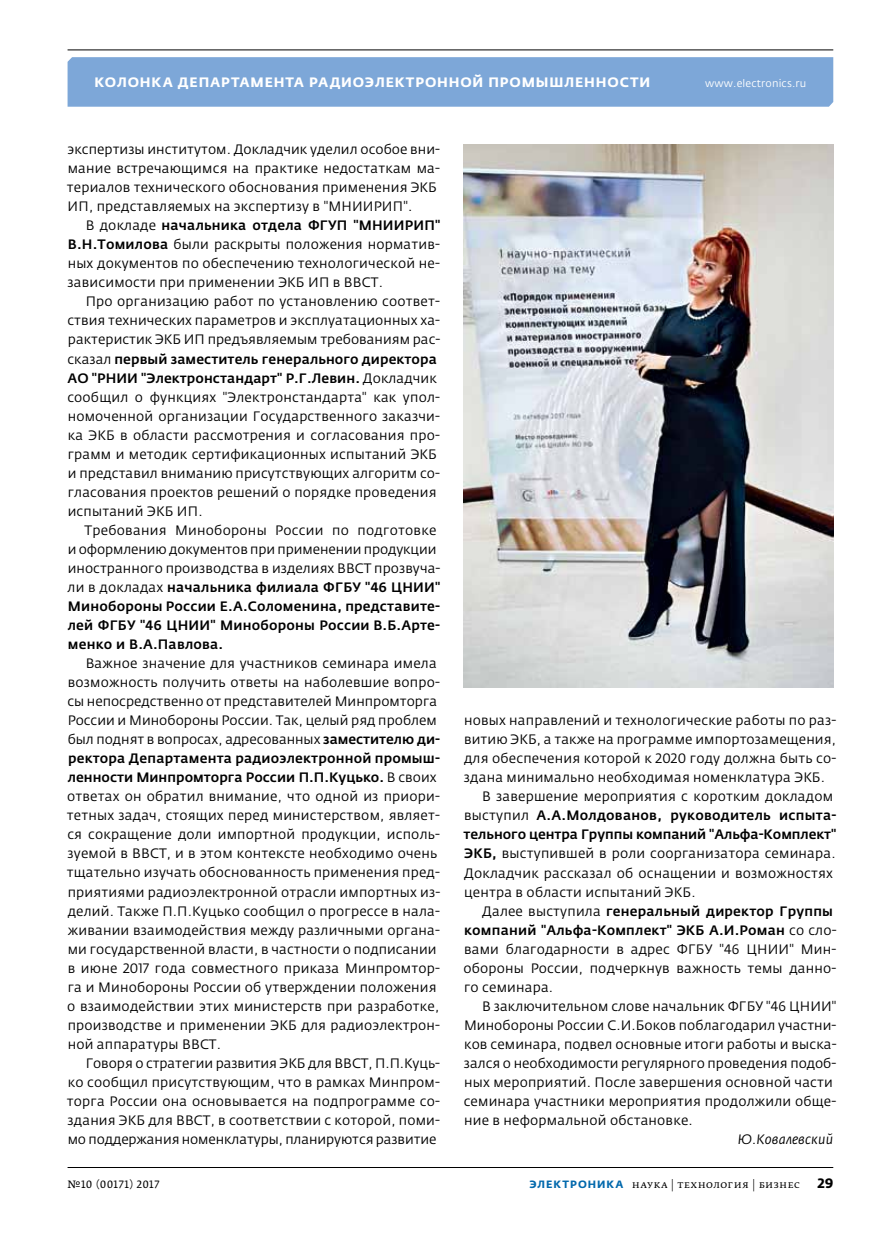
<style>
.page{position:relative;width:881px;height:1234px;background:#fff}
.page>*{position:absolute;margin:0;border:0;box-sizing:border-box;transform-origin:0 0}
.t1{font:13.5px/19px "Fedra Sans Pro";letter-spacing:.015em;color:#000}
.t2{font:500 13.5px "Fedra Sans Pro";letter-spacing:.015em;color:#000}
.t3{font:700 13.5px "Fedra Sans Alt Pro";letter-spacing:.06em;color:#fff}
.t4{font:500 13.5px "Fedra Sans Pro";letter-spacing:-.005em;color:#000}
.t5{font:italic 13.5px "Fedra Sans Pro";letter-spacing:.015em;color:#000}
.t6{font:700 13.5px "Fedra Sans Pro";color:#000}
.t7{font:10.5px "Fedra Serif B Pro";letter-spacing:.025em;color:#000}
.t8{font:10.5px "Fedra Sans Pro";letter-spacing:.015em;color:#fff}
.t9{font:10.5px "Fedra Serif A Pro";letter-spacing:.035em;color:#000}
.s1{font-weight:500}
.s2{font-weight:400}
.s3{font-family:"Fedra Sans Alt Pro";font-weight:700;color:#0068ac}
</style>
<div class="page">
<div style="left:67px;top:57px;width:765px;height:50px;background:#7da7d8"></div>
<hr style="left:67px;top:49px;width:765px;height:1px;background:#000">
<hr style="left:68px;top:1166px;width:764px;height:1px;background:#000">
<img style="left:464px;top:145px;width:368px;height:542px">
<p class="t3" style="left:95px;top:74px;width:557px">Колонка Департамента радиоэлектронной промышленности</p>
<p class="t8" style="left:705px;top:77px;width:102px">www.electronics.ru</p>
<p class="t1" style="left:67px;top:140px;width:374px">экспертизы институтом. Докладчик уделил особое вни&shy;мание встречающимся на практике недостаткам ма&shy;териалов технического обоснования применения ЭКБ ИП, представляемых на экспертизу в "МНИИРИП".</p>
<p class="t1" style="left:67px;top:216px;width:374px;text-align:justify;text-indent:18px">В докладе <span class="s1">начальника отдела ФГУП "МНИИРИП" В.Н.Томилова</span> были раскрыты положения норматив&shy;ных документов по обеспечению технологической не&shy;зависимости при применении ЭКБ ИП в ВВСТ.</p>
<p class="t1" style="left:67px;top:292px;width:374px;text-indent:18px">Про организацию работ по установлению соответ&shy;ствия технических параметров и эксплуатационных ха&shy;рактеристик ЭКБ ИП предъявляемым требованиям рас&shy;сказал <span class="s1">первый заместитель генерального директора АО "РНИИ "Электронстандарт" Р.Г.Левин.</span> Докладчик сообщил о функциях "Электронстандарта" как упол&shy;номоченной организации Государственного заказчи&shy;ка ЭКБ в области рассмотрения и согласования про&shy;грамм и методик сертификационных испытаний ЭКБ и представил вниманию присутствующих алгоритм со&shy;гласования проектов решений о порядке проведения испытаний ЭКБ ИП.</p>
<p class="t1" style="left:68px;top:520px;width:374px;text-indent:17px">Требования Минобороны России по подготовке и оформлению документов при применении продукции иностранного производства в изделиях ВВСТ прозвуча&shy;ли в докладах <span class="s1">начальника филиала ФГБУ "46 ЦНИИ" Минобороны России Е.А.Соломенина, представите&shy;лей ФГБУ "46 ЦНИИ" Минобороны России В.Б.Арте&shy;менко и В.А.Павлова.</span></p>
<p class="t1" style="left:67px;top:653px;width:375px;text-indent:19px">Важное значение для участников семинара имела возможность получить ответы на наболевшие вопро&shy;сы непосредственно от представителей Минпромторга России и Минобороны России. Так, целый ряд проблем был поднят в вопросах, адресованных <span class="s1">заместителю ди&shy;ректора Департамента радиоэлектронной промыш&shy;ленности Минпромторга России П.П.Куцько.</span> В своих ответах он обратил внимание, что одной из приори&shy;тетных задач, стоящих перед министерством, являет&shy;ся сокращение доли импортной продукции, исполь&shy;зуемой в ВВСТ, и в этом контексте необходимо очень тщательно изучать обоснованность применения пред&shy;приятиями радиоэлектронной отрасли импортных из&shy;делий. Также П.П.Куцько сообщил о прогрессе в нала&shy;живании взаимодействия между различными органа&shy;ми государственной власти, в частности о подписании в июне 2017 года совместного приказа Минпромтор&shy;га и Минобороны России об утверждении положения о взаимодействии этих министерств при разработке, производстве и применении ЭКБ для радиоэлектрон&shy;ной аппаратуры ВВСТ.</p>
<p class="t1" style="left:67px;top:1053px;width:374px;text-align:justify;text-indent:19px">Говоря о стратегии развития ЭКБ для ВВСТ, П.П.Куць&shy;ко сообщил присутствующим, что в рамках Минпром&shy;торга России она основывается на подпрограмме со&shy;здания ЭКБ для ВВСТ, в соответствии с которой, поми&shy;мо поддержания номенклатуры, планируются развитие</p>
<p class="t1" style="left:464px;top:710px;width:373px">новых направлений и технологические работы по раз-</p>
<p class="t1" style="left:464px;top:729px;width:373px">витию ЭКБ, а также на программе импортозамещения,</p>
<p class="t1" style="left:464px;top:748px;width:373px">для обеспечения которой к 2020 году должна быть со-</p>
<p class="t1" style="left:463px;top:768px;width:362px">здана минимально необходимая номенклатура ЭКБ.</p>
<p class="t1" style="left:482px;top:787px;width:352px">В завершение мероприятия с коротким докладом</p>
<p class="t2" style="left:464px;top:807px;width:374px"><span class="s2">выступил</span> А.А.Молдованов, руководитель испыта-</p>
<p class="t4" style="left:463px;top:826px;width:374px">тельного центра Группы компаний "Альфа-Комплект"</p>
<p class="t1" style="left:464px;top:844px;width:372px"><span class="s1">ЭКБ,</span> выступившей в роли соорганизатора семинара.</p>
<p class="t1" style="left:464px;top:863px;width:370px">Докладчик рассказал об оснащении и возможностях</p>
<p class="t1" style="left:464px;top:882px;width:233px">центра в области испытаний ЭКБ.</p>
<p class="t2" style="left:482px;top:902px;width:352px"><span class="s2">Далее выступила</span> генеральный директор Группы</p>
<p class="t2" style="left:464px;top:921px;width:374px">компаний "Альфа-Комплект" ЭКБ А.И.Роман <span class="s2">со сло-</span></p>
<p class="t1" style="left:464px;top:939px;width:373px">вами благодарности в адрес ФГБУ "46 ЦНИИ" Мин-</p>
<p class="t1" style="left:463px;top:958px;width:374px">обороны России, подчеркнув важность темы данно-</p>
<p class="t1" style="left:464px;top:977px;width:91px">го семинара.</p>
<p class="t1" style="left:482px;top:996px;width:356px">В заключительном слове начальник ФГБУ "46 ЦНИИ"</p>
<p class="t1" style="left:464px;top:1015px;width:374px">Минобороны России С.И.Боков поблагодарил участни-</p>
<p class="t1" style="left:464px;top:1034px;width:374px">ков семинара, подвел основные итоги работы и выска-</p>
<p class="t1" style="left:463px;top:1053px;width:374px">зался о необходимости регулярного проведения подоб-</p>
<p class="t1" style="left:464px;top:1072px;width:370px">ных мероприятий. После завершения основной части</p>
<p class="t1" style="left:463px;top:1091px;width:374px">семинара участники мероприятия продолжили обще-</p>
<p class="t1" style="left:464px;top:1110px;width:230px">ние в неформальной обстановке.</p>
<p class="t5" style="left:737px;top:1130px;width:97px">Ю.Ковалевский</p>
<p class="t9" style="left:67px;top:1177px;width:93px">№10 (00171) 2017</p>
<p class="t7" style="left:529px;top:1177px;width:272px"><span class="s3">ЭЛЕКТРОНИКА</span> наука | технология | бизнес</p>
<p class="t6" style="left:817px;top:1174px;width:17px">29</p>
</div>
